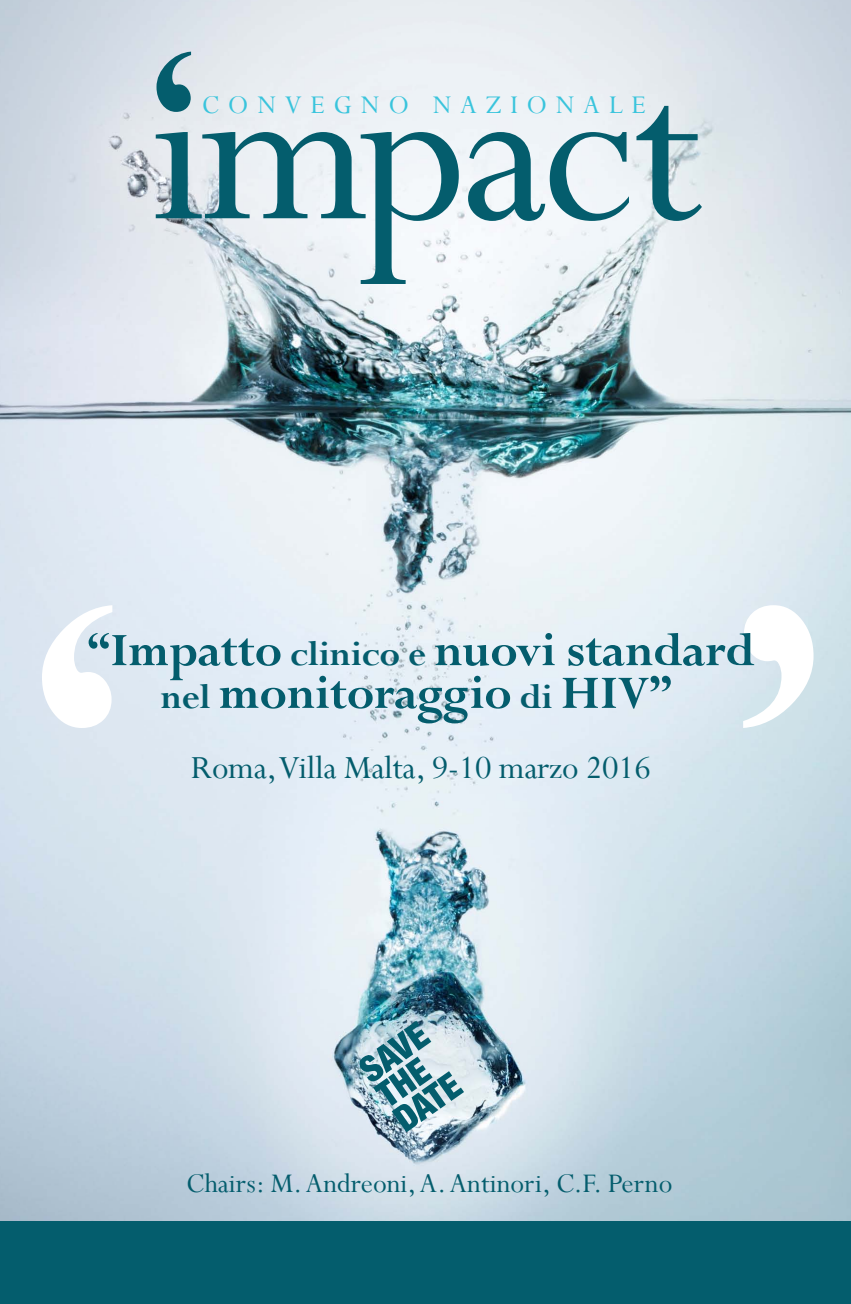
<style>
.page{position:relative;width:851px;height:1304px;background:#fff}
.page>*{position:absolute;margin:0;border:0;box-sizing:border-box;transform-origin:0 0}
.t1{font:700 51.2px/42.8px "Perpetua";letter-spacing:-.01em;color:#045d6d;text-align:center}
.t2{font:36px "Perpetua";letter-spacing:-.01em;color:#045d6d}
.t3{font:900 condensed 36px/30px "Helvetica Neue LT Std";color:#045d6d}
.t4{font:30px "Perpetua";color:#045d6d}
.t5{font:28.4px "Perpetua";letter-spacing:.3em;color:#39c4dc}
.s1{font-size:38.4px}
</style>
<div class="page">
<img style="left:0;top:0;width:850px;height:1222px">
<svg style="left:156px;top:52px;width:302px;height:232px"></svg>
<svg style="left:468px;top:132px;width:161px;height:89px"></svg>
<svg style="left:636px;top:106px;width:65px;height:115px"></svg>
<svg style="left:42px;top:605px;width:70px;height:123px"></svg>
<svg style="left:743px;top:605px;width:70px;height:123px"></svg>
<div style="left:0;top:1222px;width:850px;height:82px;background:#045d6d"></div>
<p class="t5" style="left:202px;top:87px;width:445px">CONVEGNO NAZIONALE</p>
<p class="t1" style="left:87px;top:628px;width:669px">“Impatto <span class="s1">clinico e</span> nuovi standard <span class="s1">nel</span> monitoraggio <span class="s1">di</span> HIV”</p>
<p class="t2" style="left:191px;top:745px;width:461px">Roma, Villa Malta, 9-10 marzo 2016</p>
<p class="t3" style="left:354px;top:1061px;width:76px;rotate:-35deg">SAVE<br>THE<br>DATE</p>
<p class="t4" style="left:186px;top:1164px;width:487px">Chairs: M. Andreoni, A. Antinori, C.F. Perno</p>
</div>
